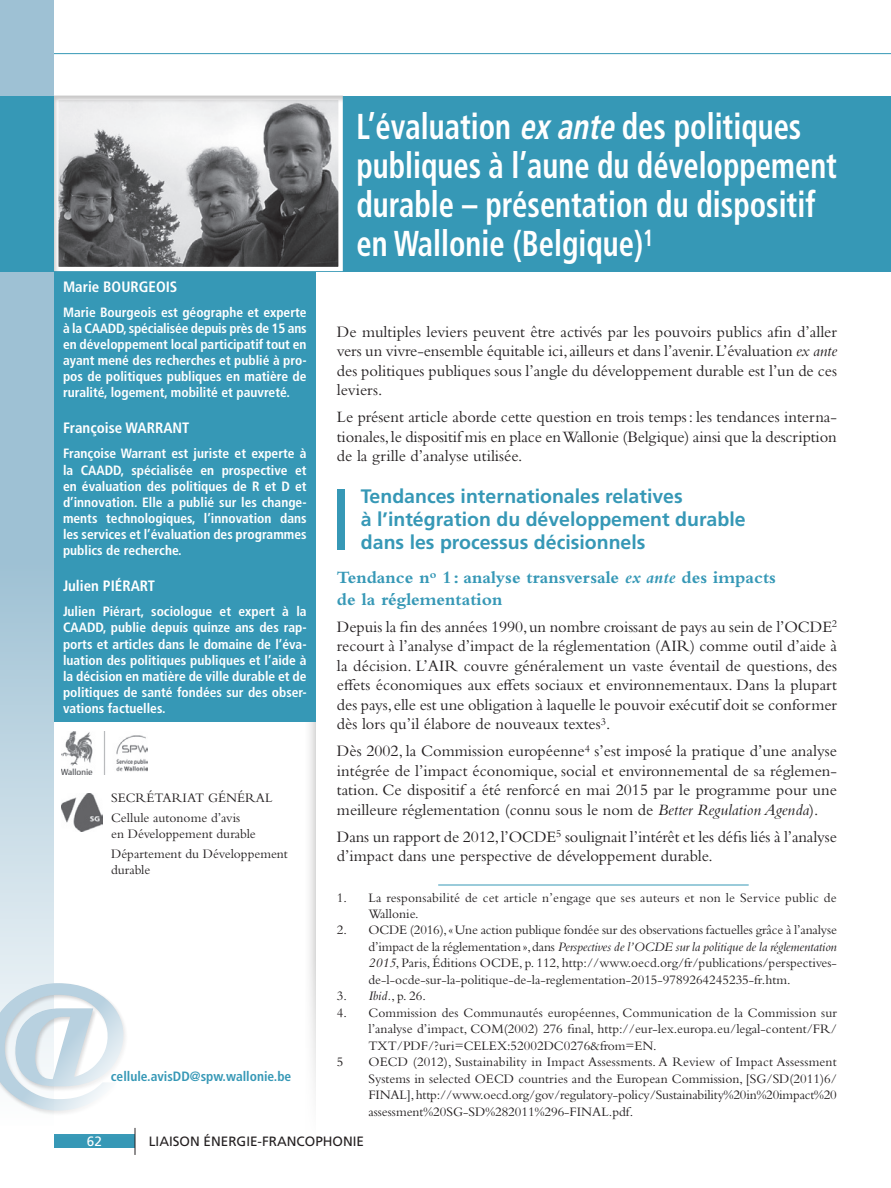
<style>
.page{position:relative;width:891px;height:1188px;background:#fff}
.page>*{position:absolute;margin:0;border:0;box-sizing:border-box;transform-origin:0 0}
.t1{font:700 condensed 36px/39px "Frutiger LT Std";color:#fff;scale:.85 1}
.t2{font:700 19.5px/23.2px "Frutiger LT Std";color:#3698b6}
.t3{font:700 18px/21.8px "Bembo Std";color:#3698b6}
.t4{font:16.5px/19.5px "Bembo Std";color:#231f20;text-align:justify}
.t5{font:700 condensed 15px "Frutiger LT Std";color:#fff}
.t6{font:13.5px/16.5px "Bembo Std";color:#231f20}
.t7{font:700 condensed 13.5px/16px "Frutiger LT Std";color:#fff}
.t8{font:700 condensed 13.5px "Frutiger LT Std";color:#3698b6}
.t9{font:13.5px "Frutiger LT Std";color:#231f20}
.t10{font:13.5px "Frutiger LT Std";color:#fff}
.s1{font-style:italic}
</style>
<div class="page">
<div style="left:54px;top:1135px;width:81px;height:13px;background:#3698b6"></div>
<svg style="left:135px;top:1138px;width:1px;height:17px"></svg>
<hr style="left:0;top:53px;width:891px;height:1px;background:#3698b6">
<div style="left:0;top:106px;width:318px;height:1032px;background:#fff"></div>
<svg style="left:0;top:0;width:54px;height:982px;background:#b0ccdc"></svg>
<div style="left:0;top:982px;width:129px;height:134px;background:#231f20;opacity:.2"></div>
<svg style="left:0;top:983px;width:124px;height:128px"></svg>
<div style="left:0;top:96px;width:891px;height:175px;background:#3698b6"></div>
<hr style="left:438px;top:885px;width:311px;height:1px;background:#3698b6">
<div style="left:337px;top:489px;width:8px;height:60px;background:#3698b6"></div>
<div style="left:54px;top:271px;width:262px;height:451px;background:#3698b6"></div>
<div style="left:53px;top:94px;width:291px;height:180px;background:#231f20;opacity:.25"></div>
<img style="left:62px;top:732px;width:86px;height:42px">
<img style="left:62px;top:793px;width:40px;height:39px">
<p class="t5" style="left:63px;top:278px;width:115px">Marie Bourgeois</p>
<p class="t7" style="left:63px;top:304px;width:245px">Marie Bourgeois est géographe et experte à la CAADD</p>
<p class="t7" style="left:63px;top:320px;width:245px;text-align:justify;text-indent:61px">, spécialisée depuis près de 15 ans en développement local participatif tout en ayant mené des recherches et publié à pro&shy;pos de politiques publiques en matière de ruralité, logement, mobilité et pauvreté.</p>
<p class="t5" style="left:63px;top:419px;width:128px">Françoise Warrant</p>
<p class="t7" style="left:63px;top:446px;width:245px">Françoise Warrant est juriste et experte à la CAADD</p>
<p class="t7" style="left:63px;top:462px;width:245px;text-align:justify;text-indent:58px">, spécialisée en prospective et en évaluation des politiques de R et D et d’innovation. Elle a publié sur les change&shy;ments technologiques, l’innovation dans les services et l’évaluation des programmes publics de recherche.</p>
<p class="t5" style="left:63px;top:577px;width:94px">Julien Piérart</p>
<p class="t7" style="left:63px;top:604px;width:245px">Julien Piérart, sociologue et expert à la<br>CAADD</p>
<p class="t7" style="left:63px;top:620px;width:245px;text-align:justify;text-indent:40px">, publie depuis quinze ans des rap&shy;ports et articles dans le domaine de l’éva&shy;luation des politiques publiques et l’aide à la décision en matière de ville durable et de politiques de santé fondées sur des obser&shy;vations factuelles.</p>
<p class="t6" style="left:111px;top:788px;width:163px;line-height:19.5px">SECRÉTARIAT GÉNÉRAL<br>Cellule autonome d’avis</p>
<p class="t6" style="left:111px;top:824px;width:178px;line-height:19.5px">en Développement durable<br>Département du Développement</p>
<p class="t6" style="left:111px;top:861px;width:41px">durable</p>
<p class="t8" style="left:111px;top:1068px;width:182px">cellule.avisDD@spw.wallonie.be</p>
<h1 class="t1" style="left:356px;top:107px;width:567px">L’évaluation <span class="s1">exante</span>des politiques publiques à l’aune du développement durable – présentation du dispositif en Wallonie (Belgique)<sup>1</sup></h1>
<p class="t4" style="left:337px;top:322px;width:502px">De multiples leviers peuvent être activés par les pouvoirs publics afin d’aller vers un vivre-ensemble équitable ici, ailleurs et dans l’avenir. L’évaluation <span class="s1">ex ante </span>des politiques publiques sous l’angle du développement durable est l’un de ces leviers.</p>
<p class="t4" style="left:337px;top:407px;width:502px">Le présent article aborde cette question en trois temps: les tendances interna&shy;tionales, le dispositif mis en place en Wallonie (Belgique) ainsi que la description de la grille d’analyse utilisée.</p>
<p class="t2" style="left:361px;top:484px;width:386px">Tendances internationales relatives<br>à l’intégration du développement durable dans les processus décisionnels</p>
<p class="t3" style="left:337px;top:566px;width:440px">Tendance n<sup>o</sup> 1 : analyse transversale <span class="s1">ex ante</span> des impacts de la réglementation</p>
<p class="t4" style="left:337px;top:616px;width:502px">Depuis la fin des années 1990, un nombre croissant de pays au sein de l’OCDE<sup>2 </sup>recourt à l’analyse d’impact de la réglementation (AIR) comme outil d’aide à la décision. L’AIR couvre généralement un vaste éventail de questions, des effets économiques aux effets sociaux et environnementaux. Dans la plupart des pays, elle est une obligation à laquelle le pouvoir exécutif doit se conformer dès lors qu’il élabore de nouveaux textes<sup>3</sup>.</p>
<p class="t4" style="left:337px;top:741px;width:502px">Dès 2002, la Commission européenne<sup>4</sup> s’est imposé la pratique d’une analyse intégrée de l’impact économique, social et environnemental de sa réglemen&shy;tation. Ce dispositif a été renforcé en mai 2015 par le programme pour une meilleure réglementation (connu sous le nom de <span class="s1">Better Regulation Agenda</span>).</p>
<p class="t4" style="left:337px;top:826px;width:502px">Dans un rapport de 2012, l’OCDE<sup>5</sup> soulignait l’intérêt et les défis liés à l’analyse d’impact dans une perspective de développement durable.</p>
<p class="t6" style="left:368px;top:889px;width:470px;text-indent:-31px">1. La responsabilité de cet article n’engage que ses auteurs et non le Service public de<br>Wallonie.</p>
<p class="t6" style="left:368px;top:922px;width:470px;text-align:justify;text-indent:-31px">2. OCDE (2016), «Une action publique fondée sur des observations factuelles grâce à l’analyse d’impact de la réglementation», dans <span class="s1">Perspectives de l’OCDE sur la politique de la réglementation 2015</span>, Paris, Éditions OCDE, p. 112, http://www.oecd.org/fr/publications/perspectives&shy;de-l-ocde-sur-la-politique-de-la-reglementation-2015-9789264245235-fr.htm.</p>
<p class="t6" style="left:337px;top:988px;width:90px">3. <span class="s1">Ibid.</span>, p. 26.</p>
<p class="t6" style="left:337px;top:1004px;width:502px">4. Commission des Communautés européennes, Communication de la Commission sur</p>
<p class="t6" style="left:368px;top:1021px;width:470px">l’analyse d’impact, COM(2002) 276 final, http://eur-lex.europa.eu/legal-content/FR/</p>
<p class="t6" style="left:368px;top:1037px;width:290px">TXT/PDF/?uri=CELEX:52002DC0276&amp;from=EN.</p>
<p class="t6" style="left:337px;top:1054px;width:8px">5</p>
<p class="t6" style="left:368px;top:1054px;width:470px;text-align:justify">OECD (2012), Sustainability in Impact Assessments. A Review of Impact Assessment Systems in selected OECD countries and the European Commission, [SG/SD(2011)6/ FINAL], http://www.oecd.org/gov/regulatory-policy/Sustainability%20in%20impact%20 assessment%20SG-SD%282011%296-FINAL.pdf.</p>
<p class="t10" style="left:87px;top:1134px;width:17px">62</p>
<p class="t9" style="left:149px;top:1134px;width:217px">LIAISON ÉNERGIE-FRANCOPHONIE</p>
</div>
